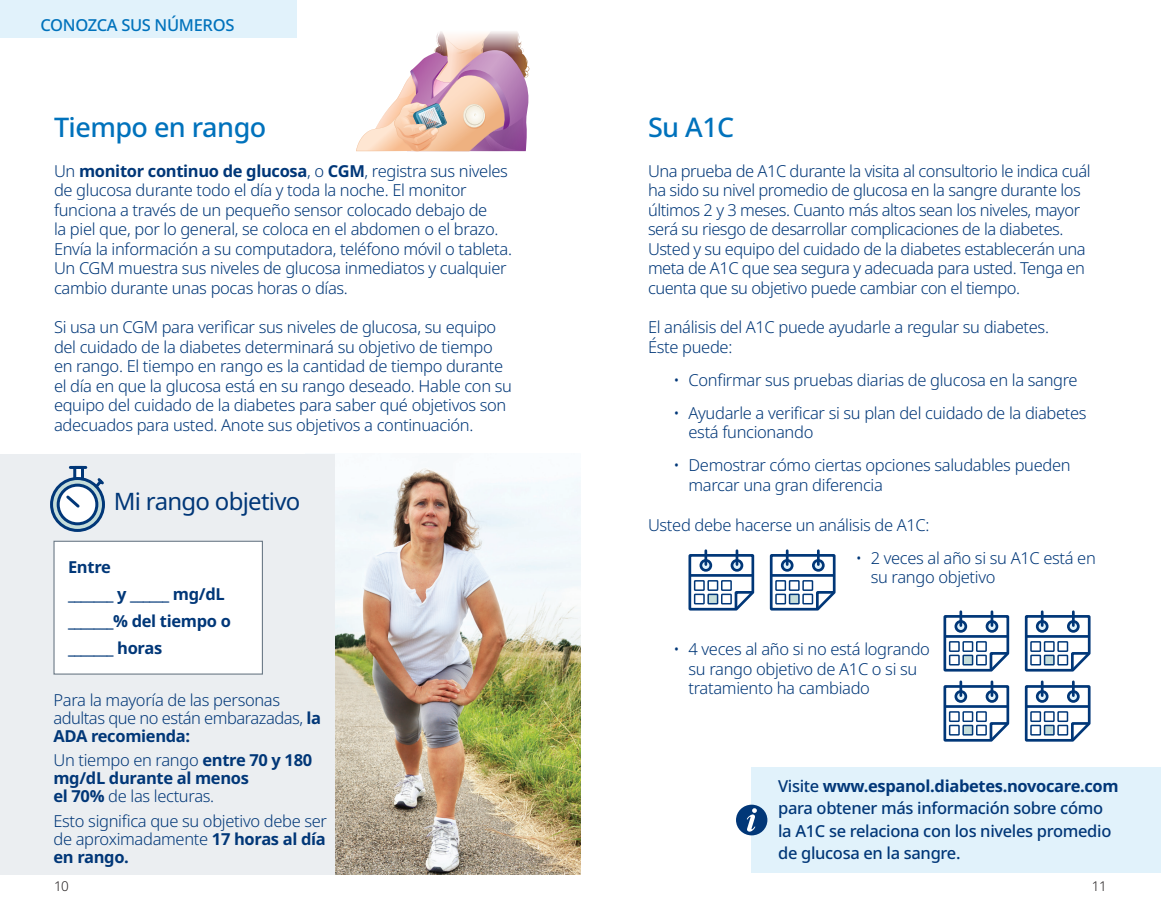
<style>
.page{position:relative;width:1161px;height:918px;background:#fff}
.page>*{position:absolute;margin:0;border:0;box-sizing:border-box;transform-origin:0 0}
.Headline{font:500 27px "Apis";letter-spacing:-.02em;color:#0072bc}
.chart_head{font:24px "Apis";letter-spacing:-.03em;color:#013778}
.body_text{font:300 16.5px/19.5px "Apis";letter-spacing:-.02em;color:#013778}
.t1{font:500 16.5px/22.5px "Apis";letter-spacing:-.02em;color:#013778}
.t2{font:700 16.5px/27px "Apis";letter-spacing:-.02em;color:#013778}
.t3{font:500 16.5px "Apis";letter-spacing:-.02em;color:#0072bc}
.t4{font:300 13.5px "Apis";color:#231f20}
.s1{font-weight:700}
.s2{font-weight:300}
</style>
<div class="page">
<div style="left:0;top:0;width:297px;height:38px;background:#e1f2fb"></div>
<img style="left:334px;top:454px;width:246px;height:420px">
<div style="left:0;top:454px;width:334px;height:420px;background:#ebeef1"></div>
<div style="left:54px;top:541px;width:208px;height:133px;background:#fff"></div>
<div style="left:53px;top:541px;width:210px;height:134px;border:1px solid #6d7b88"></div>
<svg style="left:52px;top:479px;width:52px;height:51px"></svg>
<div style="left:50px;top:477px;width:55px;height:55px;border:3px solid #013778;border-radius:50%"></div>
<svg style="left:58px;top:485px;width:39px;height:39px"></svg>
<div style="left:57px;top:484px;width:41px;height:41px;border:3px solid #013778;border-radius:50%"></div>
<svg style="left:64px;top:465px;width:41px;height:45px"></svg>
<svg style="left:688px;top:551px;width:67px;height:60px"></svg>
<svg style="left:943px;top:612px;width:67px;height:60px"></svg>
<svg style="left:943px;top:682px;width:67px;height:60px"></svg>
<hr style="left:786px;top:551px;width:3px;height:14px;background:#013778">
<hr style="left:817px;top:551px;width:3px;height:14px;background:#013778">
<svg style="left:769px;top:553px;width:67px;height:58px"></svg>
<hr style="left:1041px;top:612px;width:3px;height:14px;background:#013778">
<hr style="left:1072px;top:612px;width:3px;height:14px;background:#013778">
<svg style="left:1024px;top:614px;width:67px;height:58px"></svg>
<hr style="left:1041px;top:682px;width:3px;height:14px;background:#013778">
<hr style="left:1072px;top:682px;width:3px;height:14px;background:#013778">
<svg style="left:1024px;top:684px;width:67px;height:58px"></svg>
<svg style="left:356px;top:31px;width:173px;height:120px"></svg>
<div style="left:751px;top:767px;width:410px;height:106px;background:#e1f2fb"></div>
<div style="left:736px;top:805px;width:31px;height:30px;background:#013778;border-radius:50%"></div>
<svg style="left:747px;top:808px;width:10px;height:24px"></svg>
<p class="t3" style="left:40px;top:13px;width:195px">CONOZCA SUS NÚMEROS</p>
<p class="Headline" style="left:54px;top:108px;width:214px">Tiempo en rango</p>
<p class="body_text" style="left:54px;top:161px;width:460px">Un <span class="s1">monitor continuo de glucosa</span>, o <span class="s1">CGM</span>, registra sus niveles de glucosa durante todo el día y toda la noche. El monitor funciona a través de un pequeño sensor colocado debajo de<br>la piel que, por lo general, se coloca en el abdomen o el brazo.<br>Envía la información a su computadora, teléfono móvil o tableta.<br>Un CGM muestra sus niveles de glucosa inmediatos y cualquier cambio durante unas pocas horas o días.</p>
<p class="body_text" style="left:54px;top:318px;width:460px">Si usa un CGM para verificar sus niveles de glucosa, su equipo del cuidado de la diabetes determinará su objetivo de tiempo en rango. El tiempo en rango es la cantidad de tiempo durante el día en que la glucosa está en su rango deseado. Hable con su equipo del cuidado de la diabetes para saber qué objetivos son adecuados para usted. Anote sus objetivos a continuación.</p>
<p class="chart_head" style="left:114px;top:485px;width:188px">Mi rango objetivo</p>
<p class="t2" style="left:68px;top:554px;width:164px">Entre<br>_______ y ______ mg/dL _______% del tiempo o _______ horas</p>
<p class="body_text" style="left:53px;top:691px;width:269px;line-height:18px">Para la mayoría de las personas adultas que no están embarazadas, <span class="s1">la<br>ADA recomienda:</span></p>
<p class="t2" style="left:53px;top:752px;width:260px;line-height:18px"><span class="s2">Un tiempo en rango</span> entre 70 y 180 mg/dL durante al menos<br>el 70% <span class="s2">de las lecturas.</span></p>
<p class="body_text" style="left:53px;top:813px;width:275px;line-height:18px;text-align:justify">Esto significa que su objetivo debe ser de aproximadamente <span class="s1">17 horas al día en rango.</span></p>
<p class="Headline" style="left:648px;top:108px;width:88px">Su A1C</p>
<p class="body_text" style="left:648px;top:161px;width:444px">Una prueba de A1C durante la visita al consultorio le indica cuál ha sido su nivel promedio de glucosa en la sangre durante los últimos 2 y 3 meses. Cuanto más altos sean los niveles, mayor será su riesgo de desarrollar complicaciones de la diabetes.<br>Usted y su equipo del cuidado de la diabetes establecerán una meta de A1C que sea segura y adecuada para usted. Tenga en cuenta que su objetivo puede cambiar con el tiempo.</p>
<p class="body_text" style="left:648px;top:318px;width:403px">El análisis del A1C puede ayudarle a regular su diabetes.<br>Éste puede:</p>
<p class="body_text" style="left:674px;top:371px;width:406px">• Confirmar sus pruebas diarias de glucosa en la sangre</p>
<p class="body_text" style="left:688px;top:404px;width:400px;text-indent:-15px">• Ayudarle a verificar si su plan del cuidado de la diabetes está funcionando</p>
<p class="body_text" style="left:688px;top:456px;width:384px;text-indent:-15px">• Demostrar cómo ciertas opciones saludables pueden marcar una gran diferencia</p>
<p class="body_text" style="left:648px;top:515px;width:283px">Usted debe hacerse un análisis de A1C:</p>
<p class="body_text" style="left:871px;top:548px;width:227px;text-indent:-15px">• 2 veces al año si su A1C está en su rango objetivo</p>
<p class="body_text" style="left:688px;top:640px;width:243px;text-indent:-15px">• 4 veces al año si no está logrando su rango objetivo de A1C o si su tratamiento ha cambiado</p>
<p class="t1" style="left:778px;top:775px;width:342px">Visite <span class="s1">www.espanol.diabetes.novocare.com </span>para obtener más información sobre cómo la A1C se relaciona con los niveles promedio de glucosa en la sangre.</p>
<p class="t4" style="left:54px;top:877px;width:17px">10</p>
<p class="t4" style="left:1092px;top:877px;width:17px">11</p>
</div>
